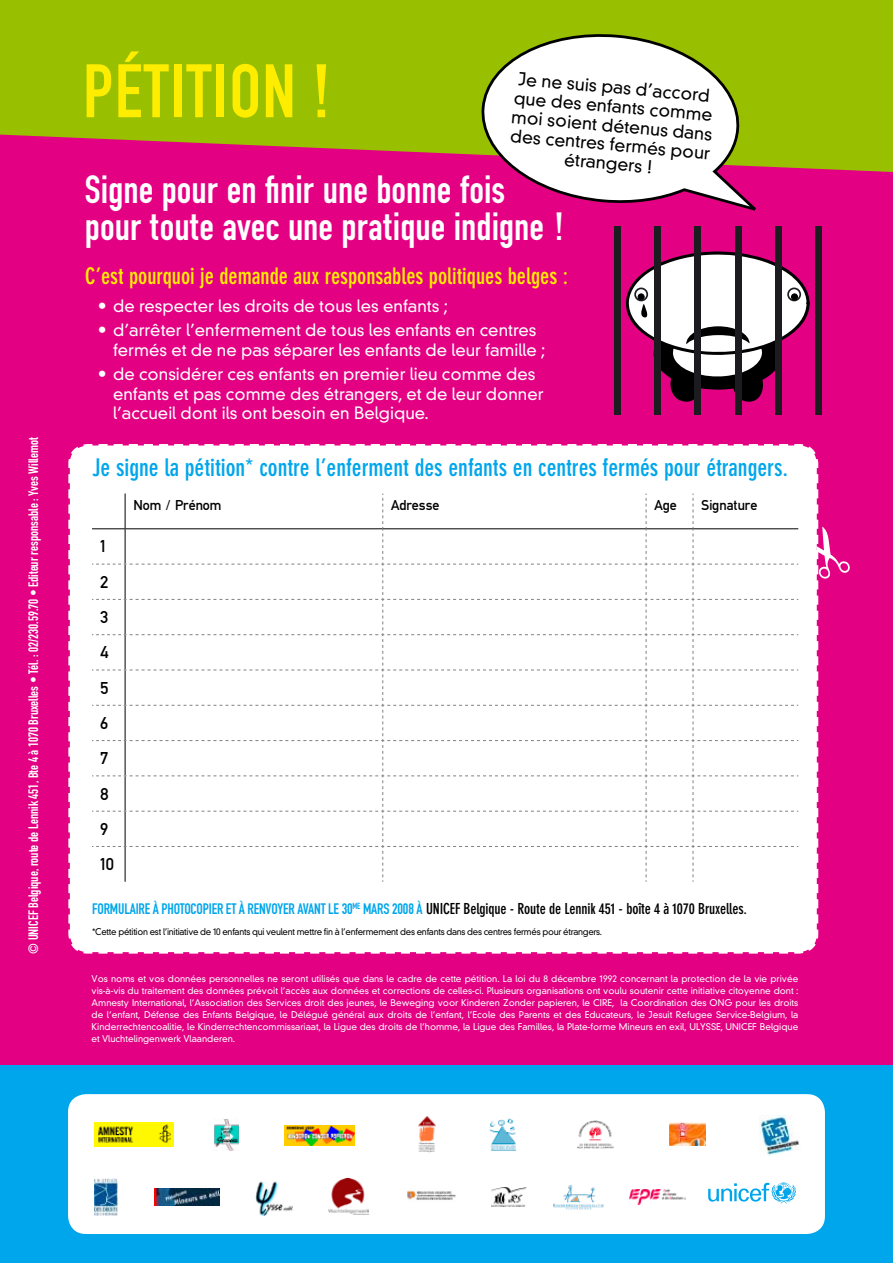
<style>
.page{position:relative;width:893px;height:1263px;background:#fff}
.page>*{position:absolute;margin:0;border:0;box-sizing:border-box;transform-origin:0 0}
.t1{font:74.4px "DIN Engschrift";color:#ffed00}
.t2{font:41.4px/36.3px "DIN1451 Engschrift";color:#fff}
.t3{font:700 condensed 24px "DIN Neuzeit Grotesk";color:#00a6eb}
.t4{font:700 condensed 22.5px "DIN Neuzeit Grotesk";color:#ffed00}
.t5{font:18px/35.2px "DIN1451 Mittleschrift";color:#000}
.t6{font:300 17.4px/19px "DIN Neuzeit Grotesk";color:#000;text-align:center}
.t7{font:300 16.5px/19.8px "DIN Neuzeit Grotesk";color:#fff}
.t8{font:700 condensed 15px "DIN Neuzeit Grotesk";letter-spacing:-.01em;color:#000}
.t9{font:15px "DIN1451 Mittleschrift";color:#000}
.t10{font:13.5px "DIN Engschrift";color:#fff}
.t11{font:300 9px/12px "DIN Neuzeit Grotesk";color:#fff;text-align:justify}
.t12{font:300 9px "DIN Neuzeit Grotesk";letter-spacing:-.03em;color:#000;scale:.96 1}
.s1{font-family:"DIN Engschrift";font-weight:400;font-stretch:normal;color:#00a6eb}
</style>
<div class="page">
<div style="left:0;top:118px;width:893px;height:956px;background:#e40083"></div>
<div style="left:68px;top:444px;width:751px;height:510px;background:#fff"></div>
<svg style="left:0;top:0;width:893px;height:172px;background:#a1a90f"></svg>
<div style="left:92px;top:493px;width:706px;height:389px;background:#fff"></div>
<svg style="left:625px;top:250px;width:185px;height:152px"></svg>
<div style="left:614px;top:227px;width:6px;height:187px;background:#1c1c20"></div>
<div style="left:815px;top:227px;width:7px;height:187px;background:#1c1c20"></div>
<div style="left:775px;top:227px;width:6px;height:187px;background:#1c1c20"></div>
<div style="left:735px;top:227px;width:6px;height:187px;background:#1c1c20"></div>
<div style="left:695px;top:227px;width:6px;height:187px;background:#1c1c20"></div>
<div style="left:654px;top:227px;width:7px;height:187px;background:#1c1c20"></div>
<div style="left:0;top:1065px;width:893px;height:198px;background:#00a6eb"></div>
<div style="left:68px;top:1094px;width:757px;height:140px;background:#fff;border-radius:18px"></div>
<svg style="left:479px;top:30px;width:286px;height:181px"></svg>
<img style="left:95px;top:1123px;width:78px;height:23px">
<img style="left:214px;top:1119px;width:25px;height:31px">
<img style="left:490px;top:1118px;width:27px;height:33px">
<img style="left:407px;top:1191px;width:49px;height:9px">
<img style="left:577px;top:1120px;width:37px;height:29px">
<img style="left:492px;top:1187px;width:35px;height:19px">
<img style="left:669px;top:1123px;width:37px;height:22px">
<img style="left:95px;top:1178px;width:23px;height:37px">
<img style="left:418px;top:1116px;width:18px;height:36px">
<img style="left:285px;top:1125px;width:70px;height:20px">
<img style="left:154px;top:1188px;width:66px;height:17px">
<img style="left:255px;top:1181px;width:38px;height:35px">
<img style="left:328px;top:1178px;width:41px;height:36px">
<svg style="left:708px;top:1182px;width:88px;height:21px"></svg>
<img style="left:759px;top:1116px;width:41px;height:39px">
<img style="left:553px;top:1184px;width:51px;height:26px">
<img style="left:630px;top:1189px;width:56px;height:15px">
<svg style="left:810px;top:471px;width:9px;height:452px;background:#fadaec"></svg>
<h3 class="t10" style="left:26px;top:954px;width:518px;rotate:-90deg">© UNICEF BELGIQUE, ROUTE DE LENNIK 451, BTE 4 À 1070 BRUXELLES • TÉL. : 02/230.59.70 • EDITEUR RESPONSABLE : YVES WILLEMOT</h3>
<h1 class="t1" style="left:83px;top:48px;width:249px">PÉTITION !</h1>
<h3 class="t6" style="left:515px;top:69px;width:203px;rotate:5deg">Je ne suis pas d’accord que des enfants comme moi soient détenus dans des centres fermés pour étrangers !</h3>
<h2 class="t2" style="left:85px;top:175px;width:482px">Signe pour en finir une bonne fois pour toute avec une pratique indigne !</h2>
<h3 class="t4" style="left:85px;top:262px;width:484px">C’est pourquoi je demande aux responsables politiques belges :</h3>
<h3 class="t7" style="left:98px;top:296px;width:351px">• de respecter les droits de tous les enfants ;</h3>
<h3 class="t7" style="left:113px;top:320px;width:434px;text-indent:-15px">• d’arrêter l’enfermement de tous les enfants en centres fermés et de ne pas séparer les enfants de leur famille ;</h3>
<h3 class="t7" style="left:113px;top:364px;width:432px;text-indent:-15px">• de considérer ces enfants en premier lieu comme des enfants et pas comme des étrangers, et de leur donner l’accueil dont ils ont besoin en Belgique.</h3>
<h3 class="t3" style="left:92px;top:454px;width:698px">Je signe la pétition* contre l’enferment des enfants en centres fermés pour étrangers.</h3>
<h3 class="t9" style="left:133px;top:494px;width:90px">Nom / Prénom</h3>
<h3 class="t9" style="left:391px;top:494px;width:50px">Adresse</h3>
<h3 class="t9" style="left:654px;top:494px;width:24px">Age</h3>
<h3 class="t9" style="left:701px;top:494px;width:58px">Signature</h3>
<h3 class="t5" style="left:100px;top:530px;width:16px">1<br>2<br>3<br>4<br>5<br>6<br>7<br>8<br>9<br>10</h3>
<h3 class="t8" style="left:92px;top:899px;width:656px"><span class="s1">FORMULAIRE À PHOTOCOPIER ET À RENVOYER AVANT LE 30</span><sup>ME</sup> <span class="s1">MARS 2008 À</span> UNICEF Belgique - Route de Lennik 451 - boîte 4 à 1070 Bruxelles.</h3>
<p class="t12" style="left:92px;top:926px;width:533px">*Cette pétition est l’initiative de 10 enfants qui veulent mettre fin à l’enfermement des enfants dans des centres fermés pour étrangers.</p>
<p class="t11" style="left:92px;top:972px;width:708px">Vos noms et vos données personnelles ne seront utilisés que dans le cadre de cette pétition. La loi du 8 décembre 1992 concernant la protection de la vie privée vis-à-vis du traitement des données prévoit l’accès aux données et corrections de celles-ci. Plusieurs organisations ont voulu soutenir cette initiative citoyenne dont :<br>Amnesty International, l’Association des Services droit des jeunes, le Beweging voor Kinderen Zonder papieren, le CIRE, la Coordination des ONG pour les droits de l’enfant, Défense des Enfants Belgique, le Délégué général aux droits de l’enfant, l’Ecole des Parents et des Educateurs, le Jesuit Refugee Service-Belgium, la Kinderrechtencoalitie, le Kinderrechtencommissariaat, la Ligue des droits de l’homme, la Ligue des Familles, la Plate-forme Mineurs en exil, ULYSSE, UNICEF Belgique et Vluchtelingenwerk Vlaanderen.</p>
</div>
